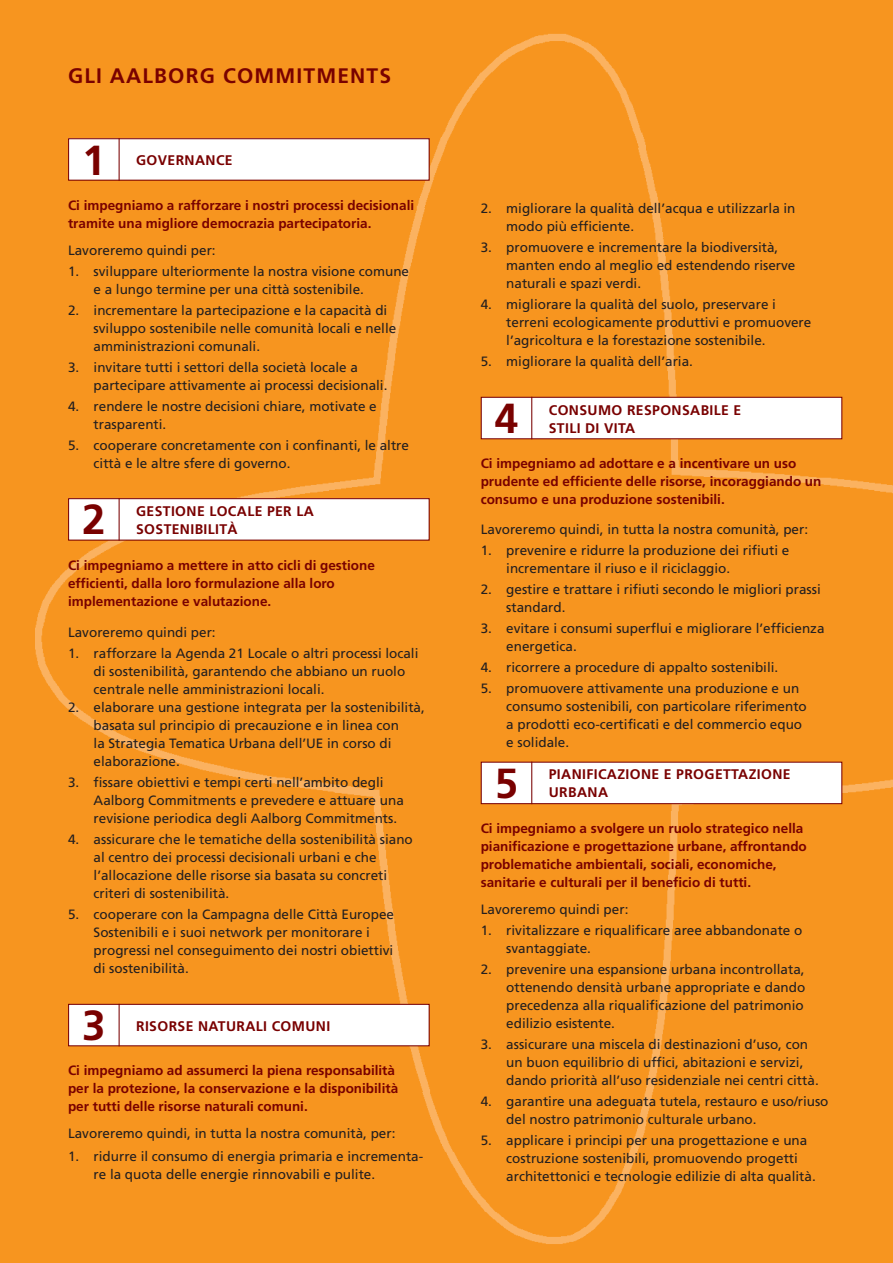
<style>
.page{position:relative;width:893px;height:1263px;background:#fff}
.page>*{position:absolute;margin:0;border:0;box-sizing:border-box;transform-origin:0 0}
.t1{font:700 42px "Frutiger";color:#790100}
.t2{font:700 21px "Frutiger";letter-spacing:.055em;color:#790100}
.t3{font:700 13.95px/18px "Frutiger";letter-spacing:.03em;color:#790100}
.t4{font:13.5px/18px "Frutiger";color:#231f20}
.t5{font:700 13.5px/18px "Frutiger";color:#790100}
</style>
<div class="page">
<div style="left:1px;top:0;width:891px;height:1262px;background:#f7951f"></div>
<img style="left:36px;top:34px;width:856px;height:1210px">
<div style="left:69px;top:139px;width:360px;height:41px;background:#fff"></div>
<div style="left:68px;top:138px;width:361px;height:43px;border:1px solid #790100"></div>
<hr style="left:119px;top:138px;width:1px;height:43px;background:#790100">
<div style="left:69px;top:499px;width:360px;height:41px;background:#fff"></div>
<div style="left:68px;top:498px;width:361px;height:43px;border:1px solid #790100"></div>
<hr style="left:119px;top:498px;width:1px;height:43px;background:#790100">
<div style="left:69px;top:1004px;width:360px;height:42px;background:#fff"></div>
<div style="left:68px;top:1004px;width:361px;height:42px;border:1px solid #790100"></div>
<hr style="left:119px;top:1004px;width:1px;height:42px;background:#790100">
<div style="left:481px;top:397px;width:360px;height:42px;background:#fff"></div>
<div style="left:480px;top:397px;width:362px;height:42px;border:1px solid #790100"></div>
<hr style="left:531px;top:397px;width:1px;height:42px;background:#790100">
<div style="left:481px;top:762px;width:360px;height:42px;background:#fff"></div>
<div style="left:480px;top:762px;width:362px;height:42px;border:1px solid #790100"></div>
<hr style="left:531px;top:762px;width:1px;height:42px;background:#790100">
<h2 class="t2" style="left:68px;top:67px;width:324px">GLI AALBORG COMMITMENTS</h2>
<h1 class="t1" style="left:82px;top:143px;width:25px">1</h1>
<p class="t3" style="left:136px;top:152px;width:98px">GOVERNANCE</p>
<p class="t5" style="left:68px;top:197px;width:347px">Ci impegniamo a rafforzare i nostri processi decisionali tramite una migliore democrazia partecipatoria.</p>
<p class="t4" style="left:68px;top:242px;width:149px">Lavoreremo quindi per:</p>
<p class="t4" style="left:94px;top:263px;width:317px;text-indent:-26px">1. sviluppare ulteriormente la nostra visione comune e a lungo termine per una città sostenibile.</p>
<p class="t4" style="left:94px;top:302px;width:304px;text-indent:-26px">2. incrementare la partecipazione e la capacità di sviluppo sostenibile nelle comunità locali e nelle amministrazioni comunali.</p>
<p class="t4" style="left:94px;top:359px;width:295px;text-indent:-26px">3. invitare tutti i settori della società locale a partecipare attivamente ai processi decisionali.</p>
<p class="t4" style="left:94px;top:398px;width:285px;text-indent:-26px">4. rendere le nostre decisioni chiare, motivate e trasparenti.</p>
<p class="t4" style="left:94px;top:437px;width:317px;text-indent:-26px">5. cooperare concretamente con i confinanti, le altre città e le altre sfere di governo.</p>
<h1 class="t1" style="left:82px;top:503px;width:25px">2</h1>
<p class="t3" style="left:136px;top:503px;width:179px">GESTIONE LOCALE PER LA<br>SOSTENIBILITÀ</p>
<p class="t5" style="left:68px;top:557px;width:308px">Ci impegniamo a mettere in atto cicli di gestione efficienti, dalla loro formulazione alla loro implementazione e valutazione.</p>
<p class="t4" style="left:68px;top:625px;width:149px">Lavoreremo quindi per:</p>
<p class="t4" style="left:94px;top:646px;width:326px;text-indent:-26px">1. rafforzare la Agenda 21 Locale o altri processi locali di sostenibilità, garantendo che abbiano un ruolo centrale nelle amministrazioni locali.</p>
<p class="t4" style="left:94px;top:700px;width:333px;text-indent:-26px">2. elaborare una gestione integrata per la sostenibilità, basata sul principio di precauzione e in linea con<br>la Strategia Tematica Urbana dell’UE in corso di elaborazione.</p>
<p class="t4" style="left:94px;top:775px;width:312px;text-indent:-26px">3. fissare obiettivi e tempi certi nell’ambito degli<br>Aalborg Commitments e prevedere e attuare una revisione periodica degli Aalborg Commitments.</p>
<p class="t4" style="left:94px;top:832px;width:321px;text-indent:-26px">4. assicurare che le tematiche della sostenibilità siano al centro dei processi decisionali urbani e che l’allocazione delle risorse sia basata su concreti criteri di sostenibilità.</p>
<p class="t4" style="left:94px;top:907px;width:302px;text-indent:-26px">5. cooperare con la Campagna delle Città Europee Sostenibili e i suoi network per monitorare i progressi nel conseguimento dei nostri obiettivi di sostenibilità.</p>
<h1 class="t1" style="left:82px;top:1009px;width:25px">3</h1>
<p class="t3" style="left:136px;top:1018px;width:196px">RISORSE NATURALI COMUNI</p>
<p class="t5" style="left:68px;top:1063px;width:331px">Ci impegniamo ad assumerci la piena responsabilità per la protezione, la conservazione e la disponibilità per tutti delle risorse naturali comuni.</p>
<p class="t4" style="left:68px;top:1126px;width:329px">Lavoreremo quindi, in tutta la nostra comunità, per:</p>
<p class="t4" style="left:94px;top:1148px;width:331px;text-indent:-26px">1. ridurre il consumo di energia primaria e incrementa&shy;re la quota delle energie rinnovabili e pulite.</p>
<p class="t4" style="left:506px;top:201px;width:291px;text-indent:-26px">2. migliorare la qualità dell’acqua e utilizzarla in modo più efficiente.</p>
<p class="t4" style="left:506px;top:240px;width:291px;text-indent:-26px">3. promuovere e incrementare la biodiversità, manten endo al meglio ed estendendo riserve naturali e spazi verdi.</p>
<p class="t4" style="left:506px;top:297px;width:306px;text-indent:-26px">4. migliorare la qualità del suolo, preservare i terreni ecologicamente produttivi e promuovere l’agricoltura e la forestazione sostenibile.</p>
<p class="t4" style="left:480px;top:354px;width:214px">5. migliorare la qualità dell’aria.</p>
<h1 class="t1" style="left:495px;top:402px;width:25px">4</h1>
<p class="t3" style="left:549px;top:402px;width:194px">CONSUMO RESPONSABILE E<br>STILI DI VITA</p>
<p class="t5" style="left:480px;top:456px;width:342px">Ci impegniamo ad adottare e a incentivare un uso prudente ed efficiente delle risorse, incoraggiando un consumo e una produzione sostenibili.</p>
<p class="t4" style="left:480px;top:522px;width:329px">Lavoreremo quindi, in tutta la nostra comunità, per:</p>
<p class="t4" style="left:506px;top:543px;width:285px;text-indent:-26px">1. prevenire e ridurre la produzione dei rifiuti e incrementare il riuso e il riciclaggio.</p>
<p class="t4" style="left:506px;top:582px;width:316px;text-indent:-26px">2. gestire e trattare i rifiuti secondo le migliori prassi standard.</p>
<p class="t4" style="left:506px;top:621px;width:320px;text-indent:-26px">3. evitare i consumi superflui e migliorare l’efficienza energetica.</p>
<p class="t4" style="left:480px;top:660px;width:299px">4. ricorrere a procedure di appalto sostenibili.</p>
<p class="t4" style="left:506px;top:681px;width:302px;text-indent:-26px">5. promuovere attivamente una produzione e un consumo sostenibili, con particolare riferimento a prodotti eco-certificati e del commercio equo e solidale.</p>
<h1 class="t1" style="left:495px;top:766px;width:25px">5</h1>
<p class="t3" style="left:549px;top:767px;width:243px">PIANIFICAZIONE E PROGETTAZIONE<br>URBANA</p>
<p class="t5" style="left:480px;top:820px;width:327px">Ci impegniamo a svolgere un ruolo strategico nella pianificazione e progettazione urbane, affrontando problematiche ambientali, sociali, economiche, sanitarie e culturali per il beneficio di tutti.</p>
<p class="t4" style="left:480px;top:901px;width:149px">Lavoreremo quindi per:</p>
<p class="t4" style="left:506px;top:922px;width:297px;text-indent:-26px">1. rivitalizzare e riqualificare aree abbandonate o svantaggiate.</p>
<p class="t4" style="left:506px;top:961px;width:300px;text-align:justify;text-indent:-26px">2. prevenire una espansione urbana incontrollata, ottenendo densità urbane appropriate e dando precedenza alla riqualificazione del patrimonio edilizio esistente.</p>
<p class="t4" style="left:506px;top:1036px;width:314px;text-indent:-26px">3. assicurare una miscela di destinazioni d’uso, con un buon equilibrio di uffici, abitazioni e servizi, dando priorità all’uso residenziale nei centri città.</p>
<p class="t4" style="left:506px;top:1093px;width:324px;text-indent:-26px">4. garantire una adeguata tutela, restauro e uso/riuso del nostro patrimonio culturale urbano.</p>
<p class="t4" style="left:506px;top:1132px;width:311px;text-indent:-26px">5. applicare i principi per una progettazione e una costruzione sostenibili, promuovendo progetti architettonici e tecnologie edilizie di alta qualità.</p>
</div>
